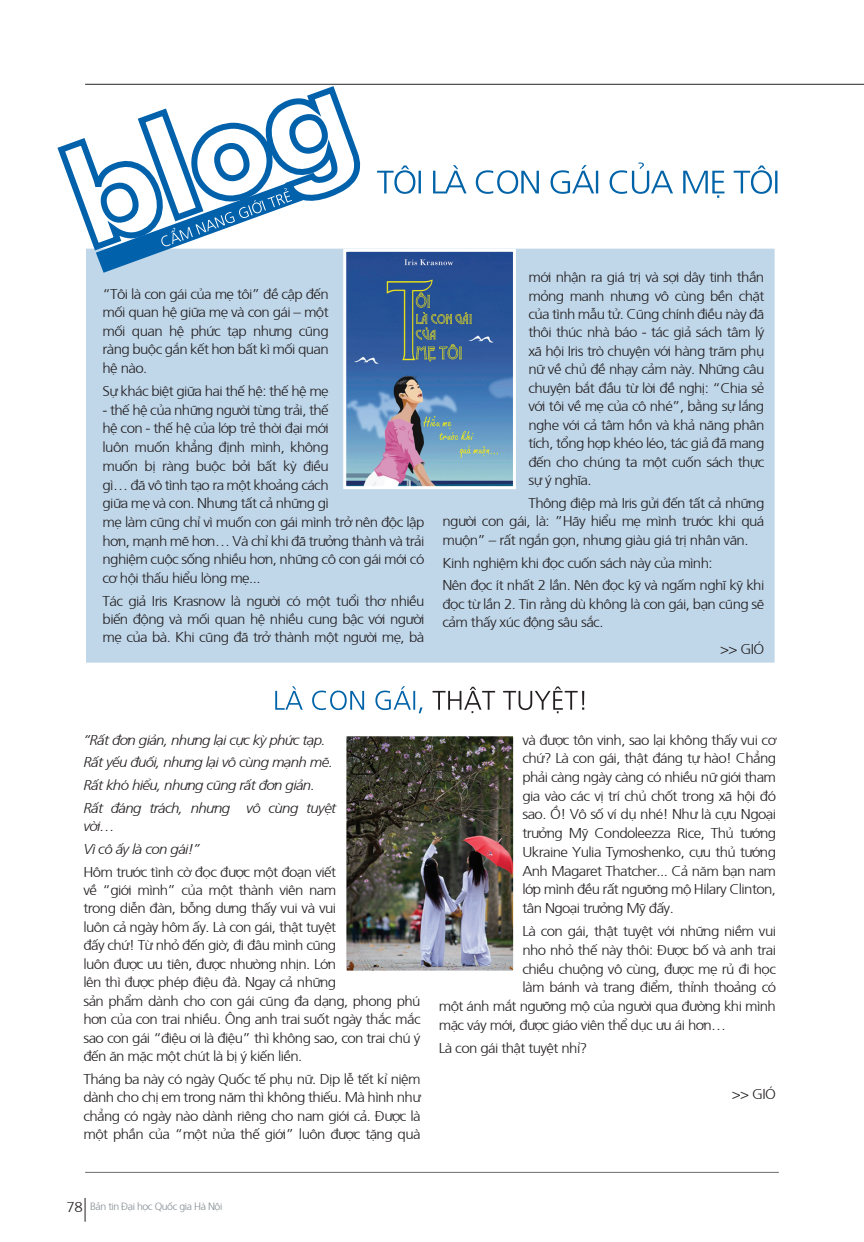
<style>
.page{position:relative;width:864px;height:1242px;background:#fff}
.page>*{position:absolute;margin:0;border:0;box-sizing:border-box;transform-origin:0 0}
.t1{font:300 14.25px/18.5px "Frutiger";letter-spacing:-.04em;color:#231f20;text-align:justify;scale:1.05 1}
.t2{font:italic 300 14.25px/22.6px "Frutiger";letter-spacing:-.04em;color:#231f20;scale:1.05 1}
.t3{font:300 10.5px "Frutiger";letter-spacing:-.04em;color:#838c91}
.s1{font-size:14.25px;color:#231f20}
</style>
<div class="page">
<div style="left:84px;top:247px;width:691px;height:417px;background:#c0d7ea"></div>
<div style="left:83px;top:246px;width:694px;height:419px;border:3px solid #fff"></div>
<img style="left:347px;top:253px;width:164px;height:232px">
<div style="left:343px;top:249px;width:172px;height:240px;border:3px solid #fff"></div>
<img style="left:347px;top:737px;width:165px;height:232px">
<div style="left:343px;top:733px;width:173px;height:240px;border:3px solid #fff"></div>
<svg style="left:377px;top:162px;width:400px;height:36px"></svg>
<svg style="left:432px;top:686px;width:152px;height:27px"></svg>
<svg style="left:275px;top:686px;width:147px;height:27px"></svg>
<svg style="left:57px;top:83px;width:309px;height:171px"></svg>
<svg style="left:96px;top:178px;width:211px;height:95px"></svg>
<hr style="left:85px;top:84px;width:778px;height:1px;background:#262324">
<hr style="left:85px;top:1172px;width:693px;height:1px;background:#6c6d70">
<svg style="left:85px;top:1198px;width:1px;height:23px"></svg>
<p class="t1" style="left:102px;top:284px;width:217px">“Tôi là con gái của mẹ tôi” đề cập đến mối quan hệ giữa mẹ và con gái – một mối quan hệ phức tạp nhưng cũng ràng buộc gắn kết hơn bất kì mối quan hệ nào.</p>
<p class="t1" style="left:102px;top:381px;width:217px">Sự khác biệt giữa hai thế hệ: thế hệ mẹ</p>
<p class="t1" style="left:102px;top:399px;width:308px;text-align:left">- thế hệ của những người từng trải, thế<br>hệ con - thế hệ của lớp trẻ thời đại mới<br>luôn muốn khẳng định mình, không<br>muốn bị ràng buộc bởi bất kỳ điều<br>gì… đã vô tình tạo ra một khoảng cách<br>giữa mẹ và con. Nhưng tất cả những gì<br>mẹ làm cũng chỉ vì muốn con gái mình trở nên độc lập hơn, mạnh mẽ hơn… Và chỉ khi đã trưởng thành và trải nghiệm cuộc sống nhiều hơn, những cô con gái mới có cơ hội thấu hiểu lòng mẹ...</p>
<p class="t1" style="left:102px;top:590px;width:308px">Tác giả Iris Krasnow là người có một tuổi thơ nhiều biến động và mối quan hệ nhiều cung bậc với người mẹ của bà. Khi cũng đã trở thành một người mẹ, bà</p>
<p class="t1" style="left:528px;top:267px;width:226px">mới nhận ra giá trị và sợi dây tinh thần mỏng manh nhưng vô cùng bền chặt của tình mẫu tử. C ũng chính điều này đã thôi thúc nhà báo - tác giả sách tâm lý xã hội Iris trò chuyện với hàng trăm phụ nữ về chủ đề nhạy cảm này. Những câu chuyện bắt đầu từ lời đề nghị: “Chia sẻ với tôi về mẹ của cô nhé”, bằng sự lắng nghe với cả tâm hồn và khả năng phân tích, tổng hợp khéo léo, tác giả đã mang đến cho chúng ta một cuốn sách thực sự ý nghĩa.</p>
<p class="t1" style="left:442px;top:493px;width:308px;text-indent:86px">Thông điệp mà Iris gửi đến tất cả những người con gái, là: ”Hãy hiểu mẹ mình trước khi quá muộn” – rất ngắn gọn, nhưng giàu giá trị nhân văn.</p>
<p class="t1" style="left:442px;top:550px;width:308px;line-height:22.6px">Kinh nghiệm khi đọc cuốn sách này của mình:<br>Nên đọc ít nhất 2 lần. Nên đọc kỹ và ngấm nghĩ kỹ khi</p>
<p class="t1" style="left:442px;top:593px;width:308px">đọc từ lần 2. Tin rằng dù không là con gái, bạn cũng sẽ cảm thấy xúc động sâu sắc.</p>
<p class="t1" style="left:719px;top:639px;width:44px">&gt;&gt; Gió</p>
<p class="t2" style="left:83px;top:727px;width:242px">“Rất đơn giản, nhưng lại cực kỳ phức tạp.<br>Rất yếu đuối, nhưng lại vô cùng mạnh mẽ.<br>Rất khó hiểu, nhưng cũng rất đơn giản.<br>Rất đáng trách, nhưng vô cùng tuyệt</p>
<p class="t2" style="left:83px;top:814px;width:112px">vời…<br>Vì cô ấy là con gái!”</p>
<p class="t1" style="left:83px;top:861px;width:322px;text-align:left">H ôm trước tình cờ đọc được một đoạn viết<br>về “giới mình” của một thành viên nam<br>trong diễn đàn, bỗng dưng thấy vui và vui<br>luôn cả ngày hôm ấy. Là con gái, thật tuyệt<br>đấy chứ! Từ nhỏ đến giờ, đi đâu mình cũng<br>luôn được ưu tiên, được nhường nhịn. Lớn<br>lên thì được phép điệu đà. Ngay cả những<br>sản phẩm dành cho con gái cũng đa dạng, phong phú hơn của con trai nhiều. Ông anh trai suốt ngày thắc mắc sao con gái “điệu ơi là điệu” thì không sao, con trai chú ý đến ăn mặc một chút là bị ý kiến liền.</p>
<p class="t1" style="left:83px;top:1068px;width:322px">Tháng ba này có ngày Quốc tế phụ nữ. Dịp lễ tết kỉ niệm dành cho chị em trong năm thì không thiếu. Mà hình như chẳng có ngày nào dành riêng cho nam giới cả. Được là một phần của “một nửa thế giới” luôn được tặng quà</p>
<p class="t1" style="left:522px;top:729px;width:243px">và được tôn vinh, sao lại không thấy vui cơ chứ? Là con gái, thật đáng tự hào! Chẳng phải càng ngày càng có nhiều nữ giới tham gia vào các vị trí chủ chốt trong xã hội đó sao. Ồ! Vô số ví dụ nhé! Như là cựu Ngoại trưởng Mỹ Condoleezza Rice, Thủ tướng U kraine Yulia Tymoshenko, cựu thủ tướng Anh Magaret Thatcher... Cả năm bạn nam lớp mình đều rất ngưỡng mộ H ilary Clinton, tân Ngoại trưởng Mỹ đấy.</p>
<p class="t1" style="left:522px;top:921px;width:243px">Là con gái, thật tuyệt với những niềm vui</p>
<p class="t1" style="left:522px;top:939px;width:243px">nho nhỏ thế này thôi: Được bố và anh trai</p>
<p class="t1" style="left:522px;top:958px;width:243px">chiều chuộng vô cùng, được mẹ rủ đi học</p>
<p class="t1" style="left:522px;top:977px;width:243px">làm bánh và trang điểm, thỉnh thoảng có</p>
<p class="t1" style="left:438px;top:996px;width:322px">một ánh mắt ngưỡng mộ của người qua đường khi mình</p>
<p class="t1" style="left:438px;top:1014px;width:275px">mặc váy mới, được giáo viên thể dục ưu ái hơn…</p>
<p class="t1" style="left:438px;top:1037px;width:143px">Là con gái thật tuyệt nhỉ?</p>
<p class="t1" style="left:731px;top:1083px;width:44px">&gt;&gt; Gió</p>
<p class="t3" style="left:67px;top:1198px;width:157px"><span class="s1">78</span> Bản tin Đại học Quốc gia Hà Nội</p>
</div>
